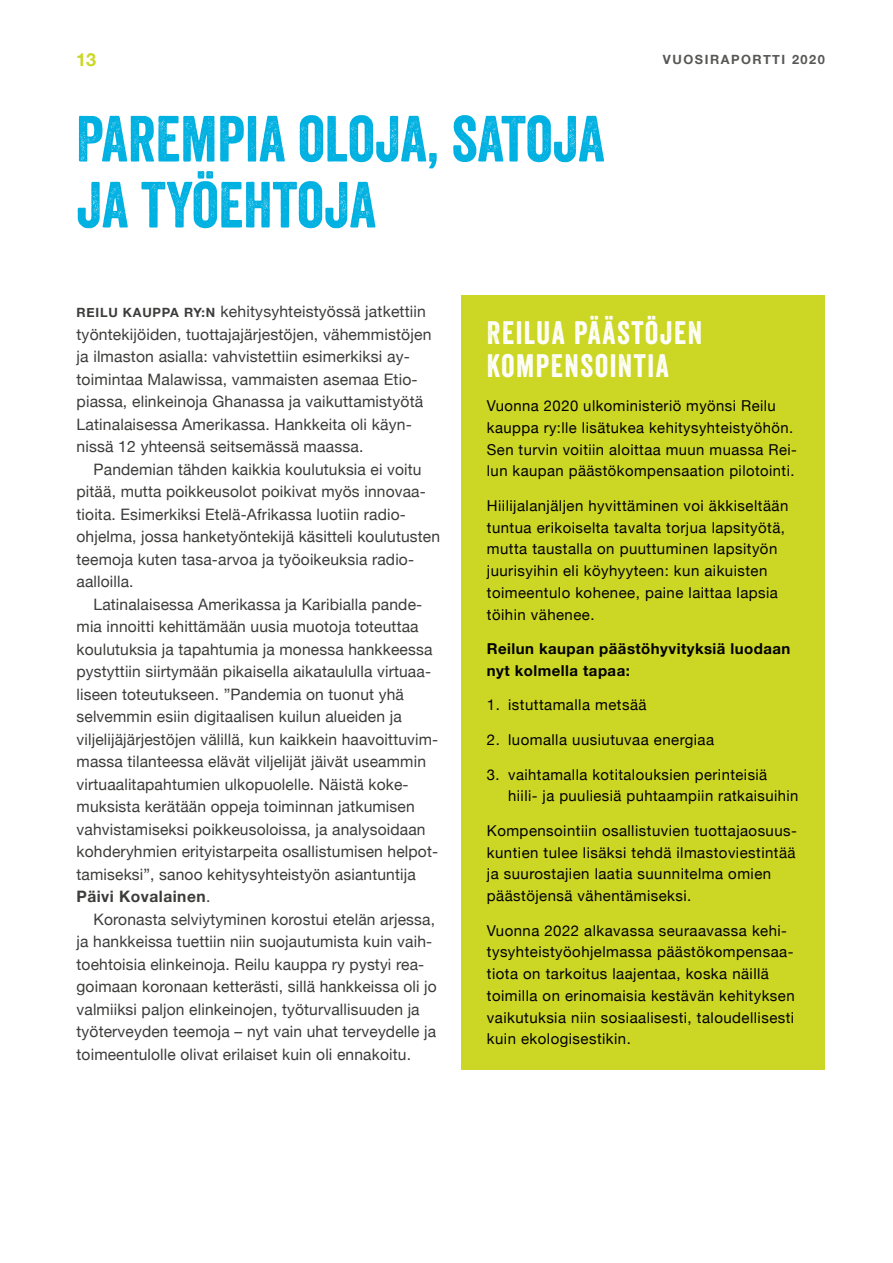
<style>
.page{position:relative;width:893px;height:1263px;background:#fff}
.page>*{position:absolute;margin:0;border:0;box-sizing:border-box;transform-origin:0 0}
.otsikot_taustalla{font:63px/66px "Veneer";color:#00b1e1}
.infoboksi_otsikko{font:31.5px/33px "Veneer";letter-spacing:.05em;color:#fff}
.t1{font:700 18px "Helvetica Neue";color:#ccd625}
.leipis_sis{font:15.75px/22.5px "Helvetica Neue";letter-spacing:.01em;color:#3c3c3b}
.leipis{font:15.75px/22.5px "Helvetica Neue";letter-spacing:.01em;color:#3c3c3b}
.infoboksi_leipis{font:15px/21.8px "Helvetica Neue";letter-spacing:.03em;color:#000}
.infoboksi_leipis-2{font:700 15px/21.8px "Helvetica Neue";letter-spacing:.03em;color:#000}
.t2{font:700 12.75px "Helvetica Neue";letter-spacing:.12em;color:#575756}
.s1{font-weight:700;font-size:12.75px}
.s2{font-weight:700}
</style>
<div class="page">
<div style="left:461px;top:295px;width:364px;height:775px;background:#ccd625"></div>
<p class="t1" style="left:76px;top:45px;width:22px">13</p>
<p class="t2" style="left:663px;top:49px;width:164px">VUOSIRAPORTTI 2020</p>
<p class="otsikot_taustalla" style="left:76px;top:105px;width:530px">PAREMPIA OLOJA, SATOJA<br>JA TYÖEHTOJA</p>
<p class="leipis" style="left:77px;top:301px;width:356px"><span class="s1">REILU KAUPPA RY:N</span> kehitysyhteistyössä jatkettiin työntekijöiden, tuottajajärjestöjen, vähemmistöjen ja ilmaston asialla: vahvistettiin esimerkiksi ay&shy;toimintaa Malawissa, vammaisten asemaa Etio&shy;piassa, elinkeinoja Ghanassa ja vaikuttamistyötä Latinalaisessa Amerikassa. Hankkeita oli käyn&shy;nissä 12 yhteensä seitsemässä maassa.</p>
<p class="leipis_sis" style="left:77px;top:459px;width:365px;text-indent:17px">Pandemian tähden kaikkia koulutuksia ei voitu pitää, mutta poikkeusolot poikivat myös innovaa&shy;tioita. Esimerkiksi Etelä-Afrikassa luotiin radio&shy;ohjelma, jossa hanketyöntekijä käsitteli koulutusten teemoja kuten tasa-arvoa ja työoikeuksia radio&shy;aalloilla.</p>
<p class="leipis_sis" style="left:77px;top:594px;width:363px;text-indent:17px">Latinalaisessa Amerikassa ja Karibialla pande&shy;mia innoitti kehittämään uusia muotoja toteuttaa koulutuksia ja tapahtumia ja monessa hankkeessa pystyttiin siirtymään pikaisella aikataululla virtuaa&shy;liseen toteutukseen. ”Pandemia on tuonut yhä selvemmin esiin digitaalisen kuilun alueiden ja viljelijäjärjestöjen välillä, kun kaikkein haavoittuvim&shy;massa tilanteessa elävät viljelijät jäivät useammin virtuaalitapahtumien ulkopuolelle. Näistä koke&shy;muksista kerätään oppeja toiminnan jatkumisen vahvistamiseksi poikkeusoloissa, ja analysoidaan kohderyhmien erityistarpeita osallistumisen helpot&shy;tamiseksi”, sanoo kehitysyhteistyön asiantuntija <span class="s2">Päivi Kovalainen</span>.</p>
<p class="leipis_sis" style="left:77px;top:909px;width:362px;text-indent:17px">Koronasta selviytyminen korostui etelän arjessa, ja hankkeissa tuettiin niin suojautumista kuin vaih&shy;toehtoisia elinkeinoja. Reilu kauppa ry pystyi rea&shy;goimaan koronaan ketterästi, sillä hankkeissa oli jo valmiiksi paljon elinkeinojen, työturvallisuuden ja työterveyden teemoja – nyt vain uhat terveydelle ja toimeentulolle olivat erilaiset kuin oli ennakoitu.</p>
<p class="infoboksi_otsikko" style="left:487px;top:316px;width:217px">REILUA PÄÄSTÖJEN<br>KOMPENSOINTIA</p>
<p class="infoboksi_leipis" style="left:487px;top:396px;width:312px">Vuonna 2020 ulkoministeriö myönsi Reilu kauppa ry:lle lisätukea kehitysyhteistyöhön.<br>Sen turvin voitiin aloittaa muun muassa Rei&shy;lun kaupan päästökompensaation pilotointi.</p>
<p class="infoboksi_leipis" style="left:487px;top:496px;width:303px">Hiilijalanjäljen hyvittäminen voi äkkiseltään tuntua erikoiselta tavalta torjua lapsityötä, mutta taustalla on puuttuminen lapsityön juurisyihin eli köyhyyteen: kun aikuisten toimeentulo kohenee, paine laittaa lapsia töihin vähenee.</p>
<p class="infoboksi_leipis-2" style="left:487px;top:638px;width:305px">Reilun kaupan päästöhyvityksiä luodaan nyt kolmella tapaa:</p>
<p class="infoboksi_leipis" style="left:487px;top:695px;width:161px">1. istuttamalla metsää</p>
<p class="infoboksi_leipis" style="left:487px;top:730px;width:229px">2. luomalla uusiutuvaa energiaa</p>
<p class="infoboksi_leipis" style="left:508px;top:764px;width:292px;text-indent:-21px">3. vaihtamalla kotitalouksien perinteisiä hiili- ja puuliesiä puhtaampiin ratkaisuihin</p>
<p class="infoboksi_leipis" style="left:487px;top:820px;width:312px">Kompensointiin osallistuvien tuottajaosuus&shy;kuntien tulee lisäksi tehdä ilmastoviestintää ja suurostajien laatia suunnitelma omien päästöjensä vähentämiseksi.</p>
<p class="infoboksi_leipis" style="left:487px;top:920px;width:309px">Vuonna 2022 alkavassa seuraavassa kehi&shy;tysyhteistyöohjelmassa päästökompensaa&shy;tiota on tarkoitus laajentaa, koska näillä toimilla on erinomaisia kestävän kehityksen vaikutuksia niin sosiaalisesti, taloudellisesti kuin ekologisestikin.</p>
</div>
